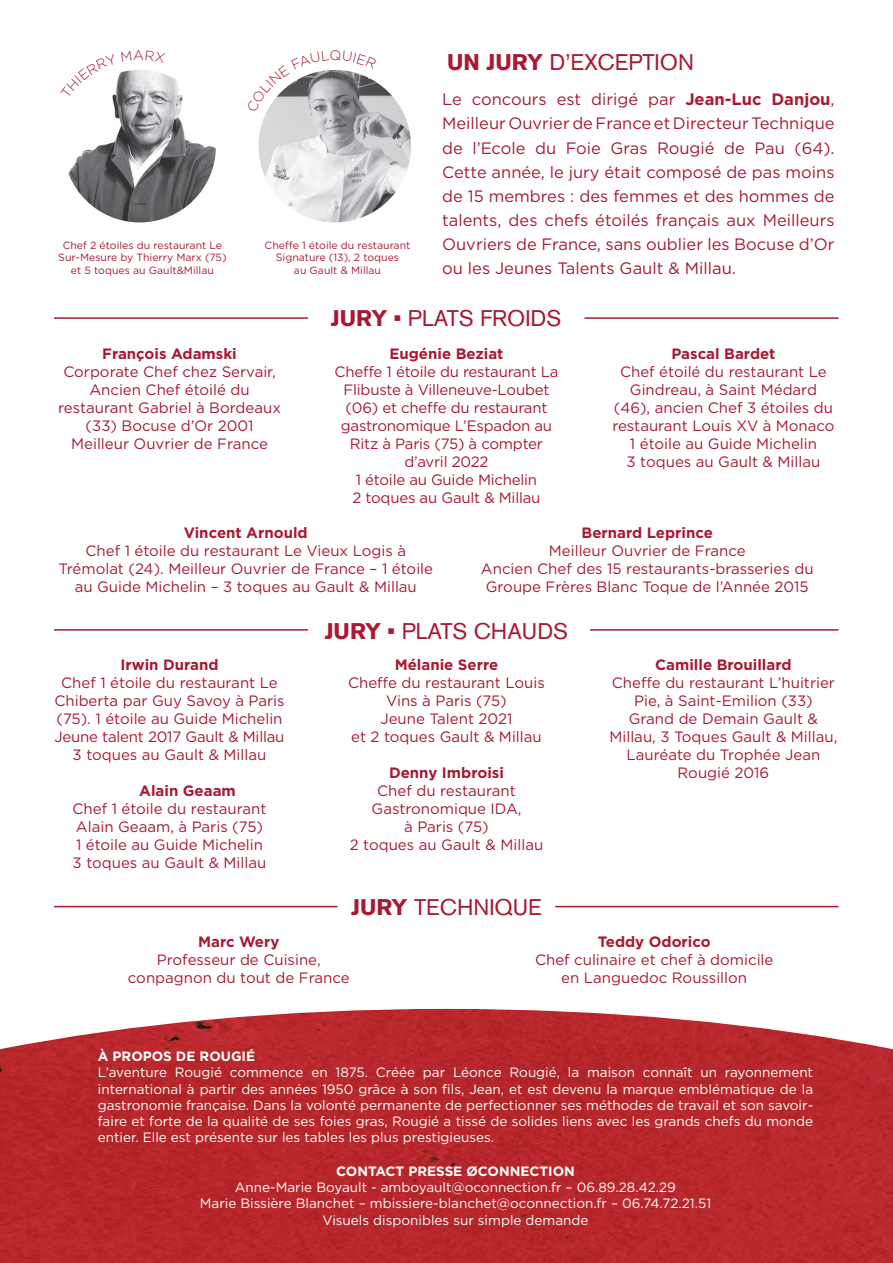
<style>
.page{position:relative;width:893px;height:1263px;background:#fff}
.page>*{position:absolute;margin:0;border:0;box-sizing:border-box;transform-origin:0 0}
.t1{font:22.5px "Akzidenz Grotesk BQ";color:#a61b33}
.t2{font:16.5px/24.2px "Gotham";color:#a61b33;text-align:justify}
.t3{font:15px/18px "Gotham";color:#a61b33;text-align:center}
.t4{font:700 15px "Gotham";color:#a61b33}
.t5{font:13.5px/16.2px "Gotham";color:#fff;text-align:justify}
.t6{font:700 13.5px "Gotham";color:#fff}
.t7{font:10.5px/12.6px "Gotham";color:#a61b33;text-align:center}
.s1{font-weight:700}
</style>
<div class="page">
<hr style="left:54px;top:317px;width:254px;height:2px;background:#a61b33">
<hr style="left:584px;top:317px;width:254px;height:2px;background:#a61b33">
<hr style="left:590px;top:629px;width:248px;height:2px;background:#a61b33">
<hr style="left:54px;top:629px;width:254px;height:2px;background:#a61b33">
<hr style="left:555px;top:906px;width:283px;height:1px;background:#a61b33">
<hr style="left:54px;top:906px;width:284px;height:1px;background:#a61b33">
<img style="left:0;top:1009px;width:893px;height:254px">
<img style="left:63px;top:70px;width:153px;height:152px;border-radius:76px">
<img style="left:258px;top:70px;width:153px;height:152px;border-radius:76px">
<svg style="left:80px;top:70px;width:85px;height:28px"></svg>
<svg style="left:266px;top:69px;width:111px;height:43px"></svg>
<p class="t7" style="left:58px;top:239px;width:170px">Chef 2 étoiles du restaurant Le<br>Sur-Mesure by Thierry Marx (75) et 5 toques au Gault&amp;Millau</p>
<p class="t7" style="left:265px;top:239px;width:147px">Cheffe 1 étoile du restaurant<br>Signature (13), 2 toques<br>au Gault &amp; Millau</p>
<h1 class="t1" style="left:447px;top:49px;width:248px"><span class="s1">UN JURY</span> D’EXCEPTION</h1>
<p class="t2" style="left:442px;top:87px;width:394px">Le concours est dirigé par <span class="s1">Jean-Luc Danjou</span>, Meilleur Ouvrier de France et Directeur Technique de l’Ecole du Foie Gras Rougié de Pau (64).<br>Cette année, le jury était composé de pas moins de 15 membres : des femmes et des hommes de talents, des chefs étoilés français aux Meilleurs Ouvriers de France, sans oublier les Bocuse d’Or ou les Jeunes Talents Gault &amp; Millau.</p>
<p class="t4" style="left:102px;top:343px;width:136px">François Adamski</p>
<p class="t3" style="left:58px;top:362px;width:224px">Corporate Chef chez Servair,<br>Ancien Chef étoilé du restaurant Gabriel à Bordeaux (33) Bocuse d’Or 2001<br>Meilleur Ouvrier de France</p>
<h1 class="t1" style="left:331px;top:305px;width:232px"><span class="s1">JURY •</span> PLATS FROIDS</h1>
<p class="t4" style="left:389px;top:343px;width:116px">Eugénie Beziat</p>
<p class="t3" style="left:334px;top:362px;width:226px">Cheffe 1 étoile du restaurant La<br>Flibuste à Villeneuve-Loubet (06) et cheffe du restaurant gastronomique L’Espadon au<br>Ritz à Paris (75) à compter d’avril 2022<br>1 étoile au Guide Michelin<br>2 toques au Gault &amp; Millau</p>
<p class="t4" style="left:671px;top:343px;width:106px">Pascal Bardet</p>
<p class="t3" style="left:612px;top:362px;width:224px">Chef étoilé du restaurant Le<br>Gindreau, à Saint Médard (46), ancien Chef 3 étoiles du restaurant Louis XV à Monaco<br>1 étoile au Guide Michelin<br>3 toques au Gault &amp; Millau</p>
<p class="t4" style="left:582px;top:523px;width:133px">Bernard Leprince</p>
<p class="t3" style="left:481px;top:541px;width:334px">Meilleur Ouvrier de France<br>Ancien Chef des 15 restaurants-brasseries du<br>Groupe Frères Blanc Toque de l’Année 2015</p>
<h1 class="t1" style="left:325px;top:617px;width:245px"><span class="s1">JURY •</span> PLATS CHAUDS</h1>
<p class="t4" style="left:184px;top:523px;width:125px">Vincent Arnould</p>
<p class="t3" style="left:58px;top:541px;width:376px">Chef 1 étoile du restaurant Le Vieux Logis à<br>Trémolat (24). Meilleur Ouvrier de France – 1 étoile au Guide Michelin – 3 toques au Gault &amp; Millau</p>
<p class="t4" style="left:121px;top:654px;width:99px">Irwin Durand</p>
<p class="t3" style="left:54px;top:673px;width:232px">Chef 1 étoile du restaurant Le<br>Chiberta par Guy Savoy à Paris (75). 1 étoile au Guide Michelin<br>Jeune talent 2017 Gault &amp; Millau<br>3 toques au Gault &amp; Millau</p>
<p class="t4" style="left:139px;top:780px;width:98px">Alain Geaam</p>
<p class="t3" style="left:72px;top:799px;width:196px;text-align:left">Chef 1 étoile du restaurant<br>Alain Geaam, à Paris (75)<br>1 étoile au Guide Michelin<br>3 toques au Gault &amp; Millau</p>
<p class="t4" style="left:395px;top:654px;width:105px">Mélanie Serre</p>
<p class="t3" style="left:348px;top:673px;width:198px">Cheffe du restaurant Louis<br>Vins à Paris (75)<br>Jeune Talent 2021<br>et 2 toques Gault &amp; Millau</p>
<p class="t4" style="left:389px;top:762px;width:116px">Denny Imbroisi</p>
<p class="t3" style="left:350px;top:781px;width:195px">Chef du restaurant<br>Gastronomique IDA,<br>à Paris (75)<br>2 toques au Gault &amp; Millau</p>
<h1 class="t1" style="left:351px;top:894px;width:192px"><span class="s1">JURY</span> TECHNIQUE</h1>
<p class="t4" style="left:655px;top:654px;width:138px">Camille Brouillard</p>
<p class="t3" style="left:609px;top:673px;width:229px">Cheffe du restaurant L’huitrier<br>Pie, à Saint-Emilion (33)<br>Grand de Demain Gault &amp;<br>Millau, 3 Toques Gault &amp; Millau,<br>Lauréate du Trophée Jean<br>Rougié 2016</p>
<p class="t4" style="left:198px;top:931px;width:83px">Marc Wery</p>
<p class="t3" style="left:128px;top:950px;width:223px">Professeur de Cuisine, conpagnon du tout de France</p>
<p class="t4" style="left:598px;top:931px;width:115px">Teddy Odorico</p>
<p class="t3" style="left:535px;top:950px;width:240px">Chef culinaire et chef à domicile en Languedoc Roussillon</p>
<p class="t6" style="left:98px;top:1047px;width:159px">À PROPOS DE ROUGIÉ</p>
<p class="t5" style="left:98px;top:1064px;width:717px">L’aventure Rougié commence en 1875. Créée par Léonce Rougié, la maison connaît un rayonnement international à partir des années 1950 grâce à son fils, Jean, et est devenu la marque emblématique de la gastronomie française. Dans la volonté permanente de perfectionner ses méthodes de travail et son savoir&shy;faire et forte de la qualité de ses foies gras, Rougié a tissé de solides liens avec les grands chefs du monde entier. Elle est présente sur les tables les plus prestigieuses.</p>
<p class="t6" style="left:336px;top:1162px;width:240px">CONTACT PRESSE ØCONNECTION</p>
<p class="t5" style="left:200px;top:1179px;width:513px;text-align:center">Anne-Marie Boyault - amboyault@oconnection.fr – 06.89.28.42.29<br>Marie Bissière Blanchet – mbissiere-blanchet@oconnection.fr – 06.74.72.21.51<br>Visuels disponibles sur simple demande</p>
</div>
